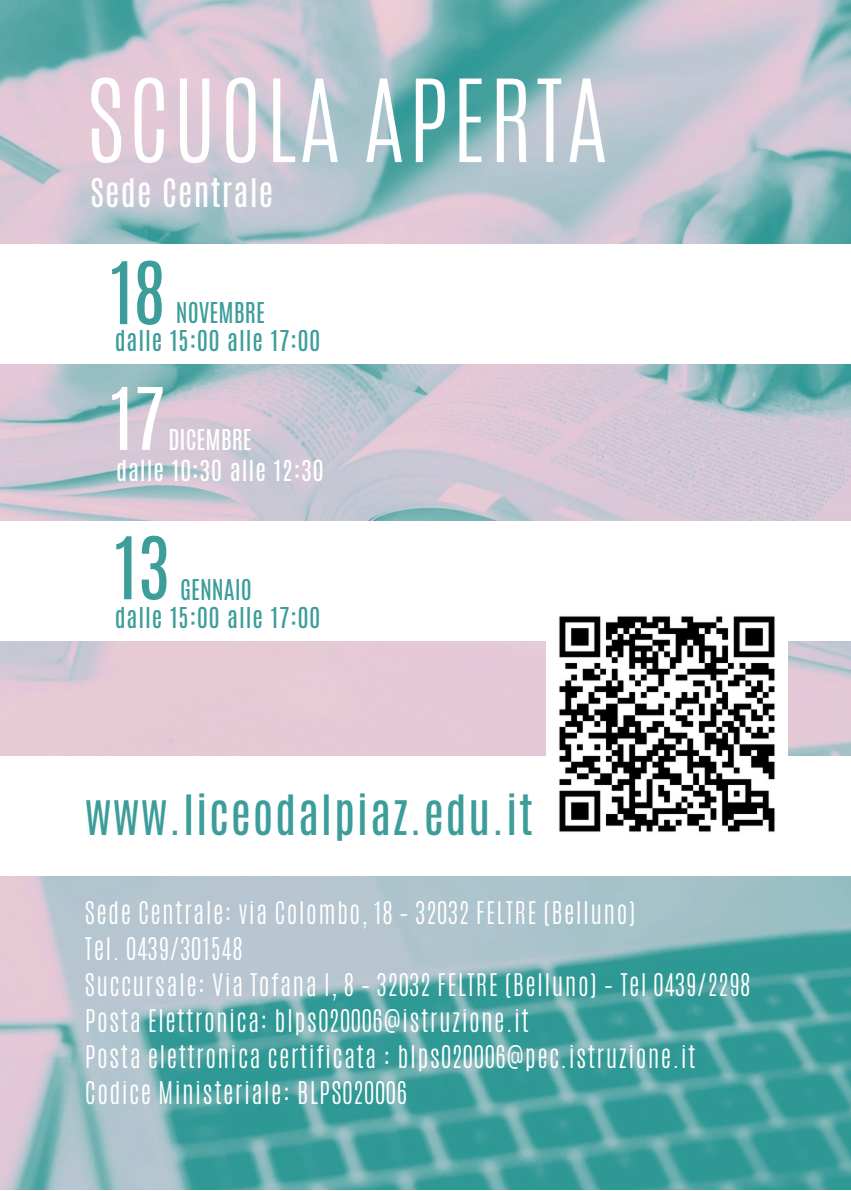
<style>
.page{position:relative;width:851px;height:1191px;background:#fff}
.page>*{position:absolute;margin:0;border:0;box-sizing:border-box;transform-origin:0 0}
.t1{font:300 97.2px "Antonio";letter-spacing:.035em;color:#fff}
.t2{font:73.2px "Antonio";color:#3c9d9a}
.t3{font:73.2px "Antonio";color:#fff}
.t4{font:46.4px "Antonio";letter-spacing:.035em;color:#3c9d9a}
.t5{font:33px "Antonio";letter-spacing:.035em;color:#fff}
.t6{font:300 26px "Antonio";letter-spacing:.05em;color:#fff}
.t7{font:24.2px "Antonio";letter-spacing:.035em;color:#fff}
.t8{font:24px "Antonio";letter-spacing:.035em;color:#3c9d9a}
.t9{font:24px "Antonio";color:#3c9d9a}
.t10{font:24px "Antonio";color:#fff}
</style>
<div class="page">
<img style="left:0;top:0;width:849px;height:1189px">
<div style="left:0;top:756px;width:849px;height:120px;background:#fff"></div>
<div style="left:0;top:244px;width:849px;height:120px;background:#fff"></div>
<div style="left:0;top:521px;width:849px;height:120px;background:#fff"></div>
<img style="left:546px;top:616px;width:241px;height:216px">
<p class="t1" style="left:87px;top:51px;width:522px">SCUOLA APERTA</p>
<p class="t5" style="left:90px;top:169px;width:185px">Sede Centrale</p>
<p class="t2" style="left:110px;top:241px;width:56px">18</p>
<p class="t9" style="left:176px;top:295px;width:91px">NOVEMBRE</p>
<p class="t8" style="left:115px;top:323px;width:207px">dalle 15:00 alle 17:00</p>
<p class="t3" style="left:110px;top:366px;width:56px">17</p>
<p class="t10" style="left:168px;top:422px;width:85px">DICEMBRE</p>
<p class="t7" style="left:116px;top:453px;width:209px">dalle 10:30 alle 12:30</p>
<p class="t2" style="left:114px;top:516px;width:57px">13</p>
<p class="t9" style="left:180px;top:573px;width:73px">GENNAIO</p>
<p class="t8" style="left:115px;top:601px;width:207px">dalle 15:00 alle 17:00</p>
<p class="t4" style="left:85px;top:782px;width:449px">www.liceodalpiaz.edu.it</p>
<p class="t6" style="left:85px;top:894px;width:551px">Sede Centrale: via Colombo, 18 – 32032 FELTRE (Belluno)</p>
<p class="t6" style="left:85px;top:930px;width:159px">Tel. 0439/301548</p>
<p class="t6" style="left:85px;top:966px;width:666px">Succursale: Via Tofana I, 8 – 32032 FELTRE (Belluno) – Tel 0439/2298</p>
<p class="t6" style="left:85px;top:1002px;width:445px">Posta Elettronica: blps020006@istruzione.it</p>
<p class="t6" style="left:85px;top:1038px;width:612px">Posta elettronica certificata : blps020006@pec.istruzione.it</p>
<p class="t6" style="left:85px;top:1074px;width:323px">Codice Ministeriale: BLPS020006</p>
</div>
